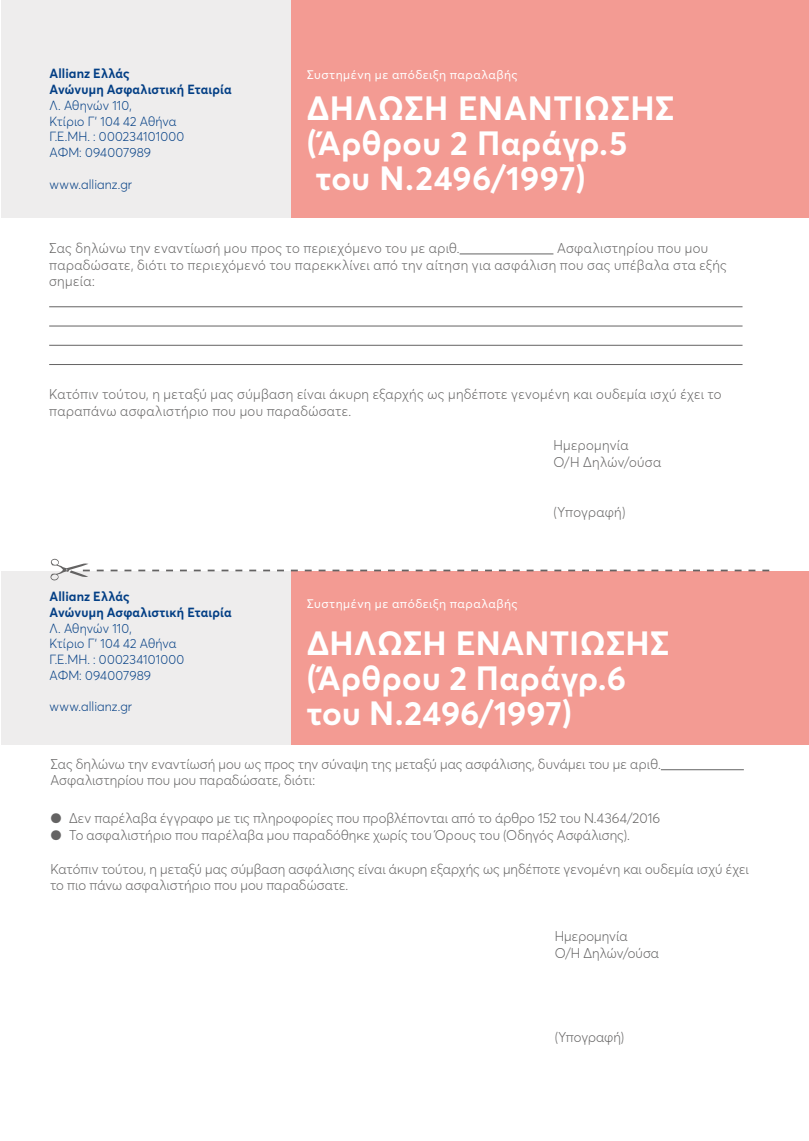
<style>
.page{position:relative;width:809px;height:1141px;background:#fff}
.page>*{position:absolute;margin:0;border:0;box-sizing:border-box;transform-origin:0 0}
.t1{font:700 33.25px/35px "Averta";letter-spacing:.01em;color:#fff}
.t2{font:300 14px/16.8px "Averta";letter-spacing:.01em;color:#646363;scale:.96 1}
.t3{font:300 14px "Averta";letter-spacing:-.01em;color:#646363;scale:.96 1}
.t4{font:300 13.12px/15.8px "Averta";letter-spacing:.01em;color:#033f85;scale:.96 1}
.t5{font:700 13.12px/15.8px "Averta";letter-spacing:.015em;color:#033f85;scale:.96 1}
.t6{font:12.25px "Averta";letter-spacing:.04em;color:#fff}
.s1{font-weight:600;font-size:17.5px}
</style>
<div class="page">
<div style="left:1px;top:571px;width:293px;height:174px;background:#eeeded"></div>
<div style="left:1px;top:0;width:293px;height:217px;background:#eeeded"></div>
<div style="left:291px;top:571px;width:518px;height:174px;background:#f39b93"></div>
<div style="left:291px;top:0;width:518px;height:217px;background:#f39b93"></div>
<svg style="left:50px;top:559px;width:719px;height:22px"></svg>
<hr style="left:459px;top:254px;width:94px;height:1px;background:#646363">
<hr style="left:49px;top:306px;width:693px;height:1px;background:#646363">
<hr style="left:49px;top:326px;width:693px;height:1px;background:#646363">
<hr style="left:49px;top:345px;width:693px;height:1px;background:#646363">
<hr style="left:49px;top:364px;width:693px;height:1px;background:#646363">
<hr style="left:661px;top:769px;width:82px;height:1px;background:#646363">
<p class="t5" style="left:50px;top:65px;width:191px">Allianz Ελλάς<br>Ανώνυμη Ασφαλιστική Εταιρία</p>
<p class="t4" style="left:50px;top:97px;width:142px">Λ. Αθηνών 110,<br>Κτίριο Γ’ 104 42 Αθήνα<br>Γ.Ε.ΜΗ. : 000234101000<br>ΑΦΜ: 094007989</p>
<p class="t4" style="left:50px;top:176px;width:87px">www.allianz.gr</p>
<p class="t6" style="left:307px;top:66px;width:212px">Συστημένη με απόδειξη παραλαβής</p>
<h1 class="t1" style="left:307px;top:89px;width:369px">ΔΗΛΩΣΗ ΕΝΑΝΤIΩΣΗΣ (Άρθρου 2 Παράγρ.5 τoυ N.2496/1997)</h1>
<p class="t2" style="left:49px;top:239px;width:429px">Σας δηλώνω την εναντίωσή μου προς το περιεχόμενο του με αριθ.</p>
<p class="t2" style="left:49px;top:239px;width:707px;text-indent:508px">Ασφαλιστηρίου που μου παραδώσατε, διότι το περιεχόμενό του παρεκκλίνει από την αίτηση για ασφάλιση που σας υπέβαλα στα εξής σημεία:</p>
<p class="t2" style="left:49px;top:386px;width:702px">Κατόπιν τούτου, η μεταξύ μας σύμβαση είναι άκυρη εξαρχής ως μηδέποτε γενομένη και ουδεμία ισχύ έχει το παραπάνω ασφαλιστήριο που μου παραδώσατε.</p>
<p class="t2" style="left:553px;top:436px;width:114px">Ημερομηνία<br>Ο/Η Δηλών/ούσα</p>
<p class="t2" style="left:553px;top:503px;width:77px">(Υπογραφή)</p>
<p class="t5" style="left:50px;top:588px;width:191px">Allianz Ελλάς<br>Ανώνυμη Ασφαλιστική Εταιρία</p>
<p class="t4" style="left:50px;top:620px;width:142px">Λ. Αθηνών 110,<br>Κτίριο Γ’ 104 42 Αθήνα<br>Γ.Ε.ΜΗ. : 000234101000<br>ΑΦΜ: 094007989</p>
<p class="t4" style="left:50px;top:698px;width:87px">www.allianz.gr</p>
<p class="t6" style="left:307px;top:595px;width:212px">Συστημένη με απόδειξη παραλαβής</p>
<h1 class="t1" style="left:307px;top:624px;width:364px">ΔΗΛΩΣΗ ΕΝΑΝΤIΩΣΗΣ (Άρθρου 2 Παράγρ.6 τoυ N.2496/1997)</h1>
<p class="t2" style="left:50px;top:755px;width:637px">Σας δηλώνω την εναντίωσή μου ως προς την σύναψη της μεταξύ μας ασφάλισης, δυνάμει του με αριθ.<br>Ασφαλιστηρίου που μου παραδώσατε, διότι:</p>
<p class="t2" style="left:50px;top:809px;width:636px"><span class="s1">●</span> Δεν παρέλαβα έγγραφο με τις πληροφορίες που προβλέπονται από το άρθρο 152 του Ν.4364/2016</p>
<p class="t2" style="left:50px;top:826px;width:605px"><span class="s1">●</span> Το ασφαλιστήριο που παρέλαβα μου παραδόθηκε χωρίς του Όρους του (Οδηγός Ασφάλισης).</p>
<p class="t2" style="left:50px;top:860px;width:728px">Κατόπιν τούτου, η μεταξύ μας σύμβαση ασφάλισης είναι άκυρη εξαρχής ως μηδέποτε γενομένη και ουδεμία ισχύ έχει το πιο πάνω ασφαλιστήριο που μου παραδώσατε.</p>
<p class="t2" style="left:554px;top:927px;width:110px">Ημερομηνία<br>Ο/Η Δηλών/ούσα</p>
<p class="t3" style="left:554px;top:1027px;width:74px">(Υπογραφή)</p>
</div>
